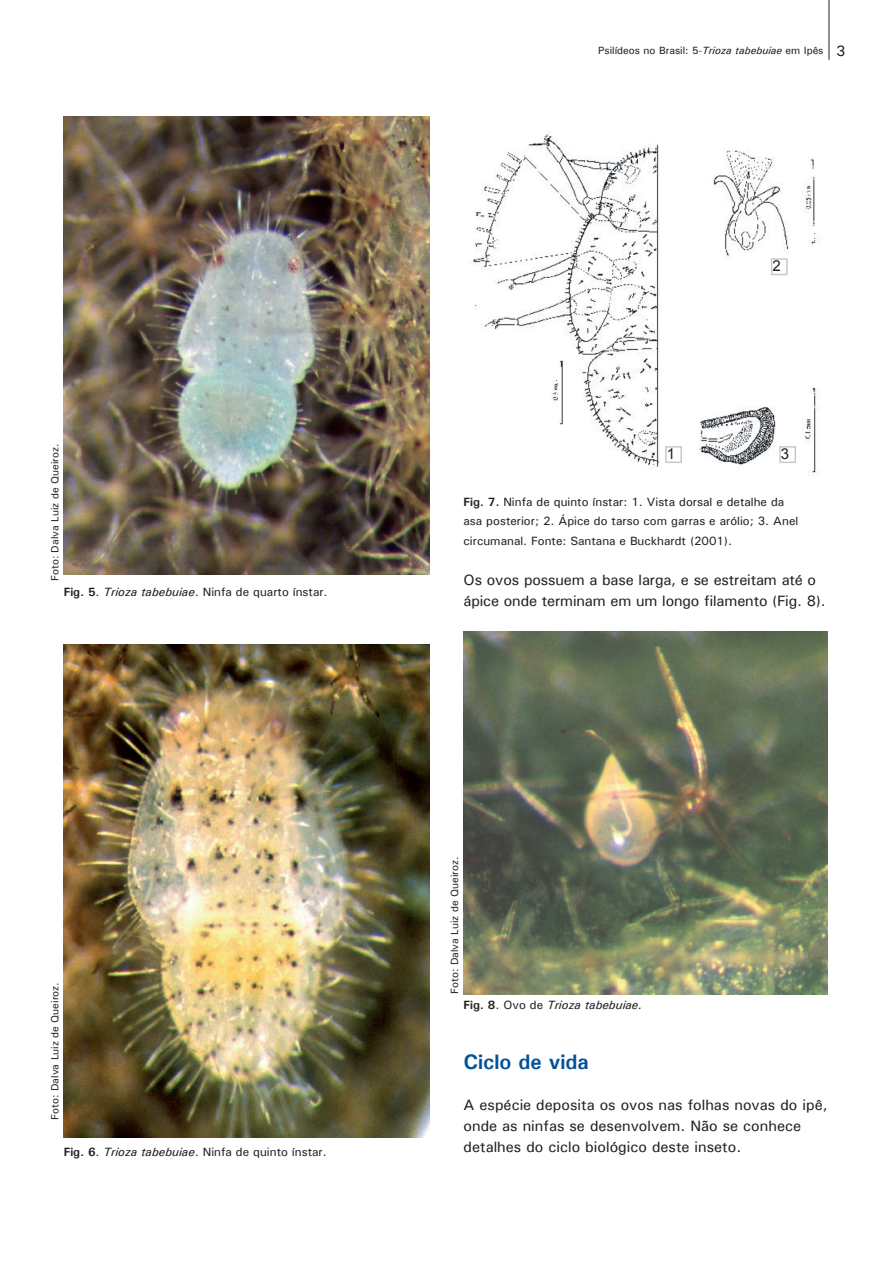
<style>
.page{position:relative;width:893px;height:1263px;background:#fff}
.page>*{position:absolute;margin:0;border:0;box-sizing:border-box;transform-origin:0 0}
.Título_1{font:700 21px "Univers";color:#01519b}
.Corpo_de_texto_1{font:500 15px/21px "Univers";color:#231f20}
.Figuras{font:500 15px/21px "Univers";letter-spacing:-.01em;color:#231f20}
.t1{font:15px "Arial";color:#231f20}
.Figuras-2{font:500 12px/19.5px "Univers";color:#231f20}
.Figuras-3{font:italic 500 12px "Univers";color:#231f20}
.Legendas{font:500 10.5px "Univers";color:#231f20}
.s1{font-weight:700}
.s2{font-style:italic}
.s3{font-weight:700;font-style:normal}
.s4{font-style:normal}
</style>
<div class="page">
<hr style="left:829px;top:0;width:1px;height:60px;background:#231f20">
<img style="left:64px;top:116px;width:365px;height:458px">
<img style="left:64px;top:645px;width:365px;height:492px">
<img style="left:473px;top:133px;width:347px;height:340px">
<img style="left:463px;top:631px;width:365px;height:363px">
<div style="left:661px;top:444px;width:25px;height:21px;background:#fff"></div>
<div style="left:775px;top:444px;width:25px;height:21px;background:#fff"></div>
<div style="left:767px;top:256px;width:24px;height:22px;background:#fff"></div>
<div style="left:665px;top:446px;width:17px;height:17px;border:2px solid #c8c9cb"></div>
<div style="left:779px;top:446px;width:17px;height:17px;border:2px solid #c8c9cb"></div>
<div style="left:771px;top:258px;width:17px;height:17px;border:2px solid #c8c9cb"></div>
<p class="Legendas" style="left:48px;top:581px;width:139px;rotate:-90deg">Foto: Dalva Luiz de Queiroz.</p>
<p class="Figuras-2" style="left:64px;top:582px;width:265px"><span class="s1">Fig. 5</span>. <span class="s2">Trioza tabebuiae</span>. Ninfa de quarto ínstar.</p>
<p class="Legendas" style="left:48px;top:1120px;width:139px;rotate:-90deg">Foto: Dalva Luiz de Queiroz.</p>
<p class="Figuras-2" style="left:64px;top:1142px;width:264px"><span class="s1">Fig. 6</span>. <span class="s2">Trioza tabebuiae</span>. Ninfa de quinto ínstar.</p>
<p class="Legendas" style="left:598px;top:44px;width:227px">Psilídeos no Brasil: 5-<span class="s2">Trioza tabebuiae</span> em Ipês</p>
<p class="Corpo_de_texto_1" style="left:836px;top:40px;width:11px">3</p>
<p class="t1" style="left:772px;top:256px;width:10px">2</p>
<p class="t1" style="left:667px;top:443px;width:10px">1</p>
<p class="t1" style="left:781px;top:443px;width:10px">3</p>
<p class="Figuras-2" style="left:463px;top:492px;width:336px"><span class="s1">Fig. 7.</span> Ninfa de quinto ínstar: 1. Vista dorsal e detalhe da asa posterior; 2. Ápice do tarso com garras e arólio; 3. Anel circumanal. Fonte: Santana e Buckhardt (2001).</p>
<p class="Figuras" style="left:463px;top:569px;width:364px">Os ovos possuem a base larga, e se estreitam até o ápice onde terminam em um longo filamento (Fig. 8).</p>
<p class="Legendas" style="left:448px;top:994px;width:139px;rotate:-90deg">Foto: Dalva Luiz de Queiroz.</p>
<p class="Figuras-3" style="left:463px;top:997px;width:180px"><span class="s3">Fig. 8</span><span class="s4">. Ovo de</span> Trioza tabebuiae.</p>
<p class="Título_1" style="left:463px;top:1048px;width:127px">Ciclo de vida</p>
<p class="Corpo_de_texto_1" style="left:463px;top:1094px;width:366px">A espécie deposita os ovos nas folhas novas do ipê, onde as ninfas se desenvolvem. Não se conhece detalhes do ciclo biológico deste inseto.</p>
</div>
